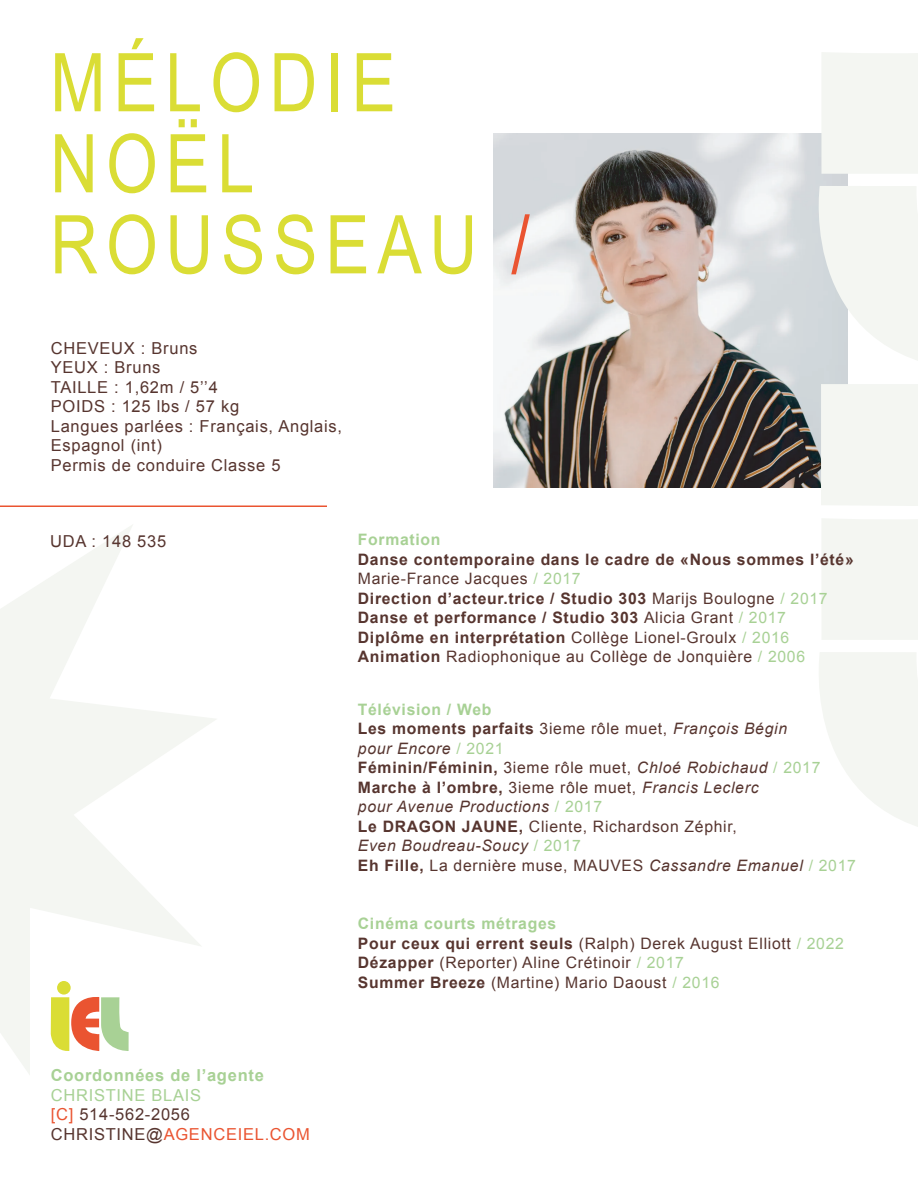
<style>
.page{position:relative;width:918px;height:1188px;background:#fff}
.page>*{position:absolute;margin:0;border:0;box-sizing:border-box;transform-origin:0 0}
.t1{font:81.15px/81px "Arial Narrow";letter-spacing:.095em;color:#dadd35}
.t2{font:16.5px/19.5px "Arial";letter-spacing:.045em;color:#57352f}
.t3{font:700 16.5px "Arial";letter-spacing:.045em;color:#a8d195}
.t4{font:italic 15.75px/19.5px "Arial";letter-spacing:.045em;color:#57352f}
.t5{font:700 15.75px/19.5px "Arial";letter-spacing:.045em;color:#57352f}
.t6{font:15.75px/19.5px "Arial";letter-spacing:.045em;color:#57352f}
.t7{font:700 15.75px "Arial";letter-spacing:.045em;color:#a8d195}
.s1{color:#ea5431}
.s2{font-weight:400}
.s3{font-weight:400;color:#a8d195}
.s4{font-weight:700;font-style:normal;color:#a8d195}
.s5{font-weight:700;font-style:normal}
.s6{font-style:normal}
.s7{font-style:normal;color:#a8d195}
.s8{font-weight:700;color:#a8d195}
.s9{font-weight:700}
.s10{color:#a8d195}
</style>
<div class="page">
<img style="left:494px;top:134px;width:354px;height:354px">
<div style="left:821px;top:52px;width:97px;height:122px;background:#f4f6f2"></div>
<svg style="left:795px;top:186px;width:123px;height:189px"></svg>
<div style="left:821px;top:384px;width:97px;height:256px;background:#f4f6f2"></div>
<svg style="left:819px;top:652px;width:99px;height:175px"></svg>
<svg style="left:0;top:505px;width:218px;height:570px"></svg>
<hr style="left:0;top:506px;width:327px;height:1px;background:#ea5431">
<h1 class="t1" style="left:50px;top:39px;width:481px">MÉLODIE<br>NOËL<br>ROUSSEAU <span class="s1">/</span></h1>
<p class="t2" style="left:51px;top:338px;width:293px">CHEVEUX : Bruns<br>YEUX : Bruns<br>TAILLE : 1,62m / 5’’4<br>POIDS : 125 lbs / 57 kg<br>Langues parlées : Français, Anglais,<br>Espagnol (int)<br>Permis de conduire Classe 5</p>
<p class="t2" style="left:50px;top:532px;width:118px">UDA : 148 535</p>
<p class="t7" style="left:358px;top:529px;width:84px">Formation</p>
<p class="t5" style="left:358px;top:550px;width:497px">Danse contemporaine dans le cadre de «Nous sommes l’été» <span class="s2">Marie-France Jacques</span> <span class="s3">/ 2017<br></span>Direction d’acteur.trice / Studio 303 <span class="s2">Marijs Boulogne</span> <span class="s3">/ 2017<br></span>Danse et performance / Studio 303 <span class="s2">Alicia Grant</span> <span class="s3">/ 2017<br></span>Diplôme en interprétation <span class="s2">Collège Lionel-Groulx</span> <span class="s3">/ 2016<br></span>Animation <span class="s2">Radiophonique au Collège de Jonquière</span> <span class="s3">/ 2006</span></p>
<p class="t4" style="left:358px;top:700px;width:500px"><span class="s4">Télévision / Web<br></span><span class="s5">Les moments parfaits</span> <span class="s6">3ieme rôle muet,</span> François Bégin<br>pour Encore <span class="s7">/ 2021<br></span><span class="s5">Féminin/Féminin,</span> <span class="s6">3ieme rôle muet,</span> Chloé Robichaud <span class="s7">/ 2017<br></span><span class="s5">Marche à l’ombre,</span> <span class="s6">3ieme rôle muet,</span> Francis Leclerc<br>pour Avenue Productions <span class="s7">/ 2017<br></span><span class="s5">Le DRAGON JAUNE,</span> <span class="s6">Cliente, Richardson Zéphir,<br></span>Even Boudreau-Soucy <span class="s7">/ 2017<br></span><span class="s5">Eh Fille,</span> <span class="s6">La dernière muse, MAUVES</span> Cassandre Emanuel <span class="s7">/ 2017</span></p>
<p class="t6" style="left:358px;top:914px;width:488px"><span class="s8">Cinéma courts métrages<br></span><span class="s9">Pour ceux qui errent seuls</span> (Ralph) Derek August Elliott <span class="s10">/ 2022<br></span><span class="s9">Dézapper</span> (Reporter) Aline Crétinoir <span class="s10">/ 2017<br></span><span class="s9">Summer Breeze</span> (Martine) Mario Daoust <span class="s10">/ 2016</span></p>
<p class="t3" style="left:51px;top:1064px;width:215px">Coordonnées de l’agente</p>
<p class="t2" style="left:51px;top:1085px;width:261px"><span class="s10">CHRISTINE BLAIS<br></span><span class="s1">[C]</span> 514-562-2056<br>CHRISTINE@<span class="s1">AGENCEIEL.COM</span></p>
</div>
